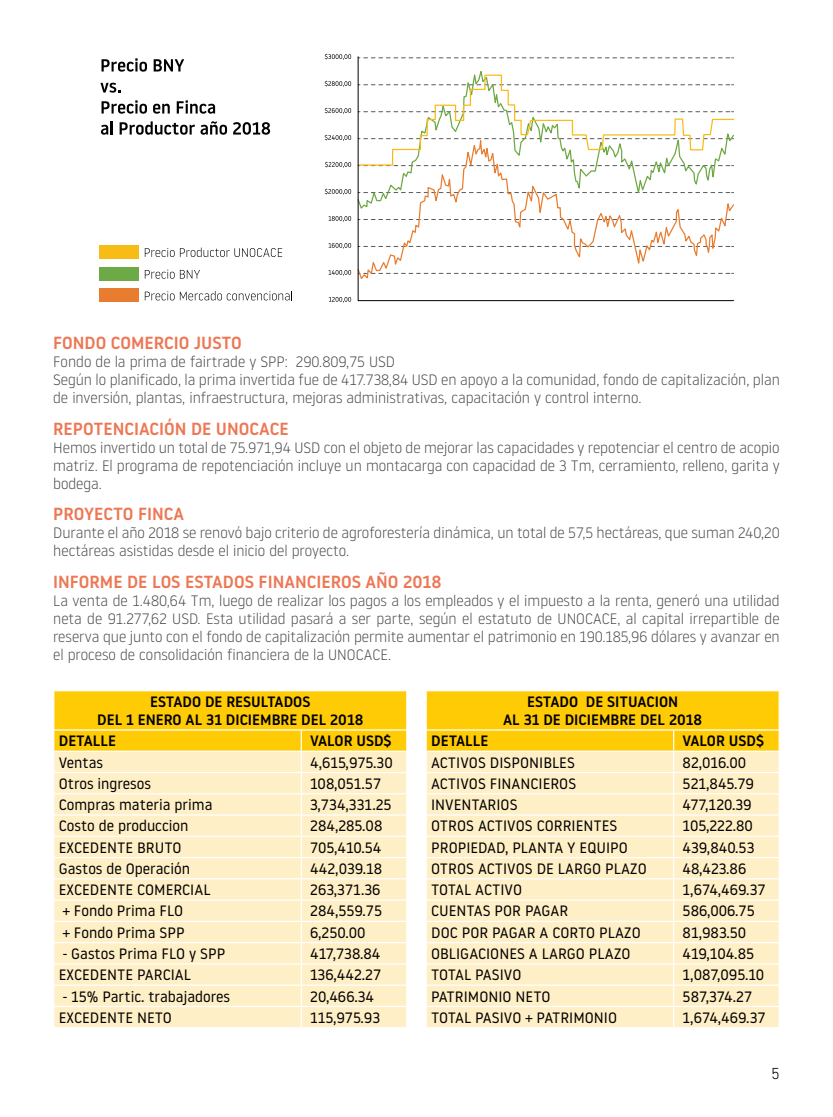
<style>
.page{position:relative;width:833px;height:1117px;background:#fff}
.page>*{position:absolute;margin:0;border:0;box-sizing:border-box;transform-origin:0 0}
.t1{font:500 17.5px "Noway";color:#ed7754}
.t2{font:300 16.25px "DIN Next LT Pro";color:#000}
.t3{font:300 15px/18px "Noway";color:#414042}
.t4{font:15px "Noway";color:#000}
.t5{font:500 15px/18px "Noway";color:#000;text-align:center}
</style>
<div class="page">
<svg style="left:53px;top:690px;width:354px;height:336px;background:#ffe9a8"></svg>
<svg style="left:426px;top:690px;width:353px;height:336px;background:#ffe9a8"></svg>
<hr style="left:778px;top:1006px;width:2px;height:20px;background:#fff">
<svg style="left:101px;top:58px;width:46px;height:14px"></svg>
<svg style="left:154px;top:59px;width:30px;height:12px"></svg>
<svg style="left:100px;top:83px;width:20px;height:10px"></svg>
<svg style="left:101px;top:100px;width:46px;height:14px"></svg>
<svg style="left:153px;top:104px;width:17px;height:10px"></svg>
<svg style="left:177px;top:100px;width:38px;height:14px"></svg>
<svg style="left:101px;top:121px;width:12px;height:14px"></svg>
<svg style="left:120px;top:121px;width:107px;height:14px"></svg>
<svg style="left:233px;top:122px;width:37px;height:13px"></svg>
<svg style="left:329px;top:297px;width:22px;height:6px"></svg>
<svg style="left:328px;top:270px;width:23px;height:6px"></svg>
<svg style="left:328px;top:243px;width:23px;height:6px"></svg>
<svg style="left:328px;top:216px;width:23px;height:6px"></svg>
<svg style="left:325px;top:189px;width:26px;height:6px"></svg>
<svg style="left:325px;top:162px;width:26px;height:6px"></svg>
<svg style="left:325px;top:135px;width:26px;height:6px"></svg>
<svg style="left:325px;top:108px;width:26px;height:6px"></svg>
<svg style="left:325px;top:81px;width:26px;height:6px"></svg>
<svg style="left:325px;top:54px;width:26px;height:6px"></svg>
<svg style="left:357px;top:56px;width:377px;height:245px"></svg>
<div style="left:99px;top:245px;width:39px;height:13px;background:#f8bc16"></div>
<div style="left:99px;top:267px;width:39px;height:13px;background:#6da944"></div>
<div style="left:99px;top:288px;width:39px;height:14px;background:#e97d2f"></div>
<svg style="left:145px;top:247px;width:137px;height:10px"></svg>
<svg style="left:145px;top:269px;width:55px;height:10px"></svg>
<svg style="left:145px;top:291px;width:147px;height:9px"></svg>
<p class="t1" style="left:53px;top:330px;width:190px">FONDO COMERCIO JUSTO</p>
<p class="t3" style="left:53px;top:351px;width:728px">Fondo de la prima de fairtrade y SPP: 290.809,75 USD<br>Según lo planificado, la prima invertida fue de 417.738,84 USD en apoyo a la comunidad, fondo de capitalización, plan de inversión, plantas, infraestructura, mejoras administrativas, capacitación y control interno.</p>
<p class="t1" style="left:53px;top:416px;width:237px">REPOTENCIACIÓN DE UNOCACE</p>
<p class="t3" style="left:53px;top:437px;width:728px;text-align:justify">Hemos invertido un total de 75.971,94 USD con el objeto de mejorar las capacidades y repotenciar el centro de acopio matriz. El programa de repotenciación incluye un montacarga con capacidad de 3 Tm, cerramiento, relleno, garita y bodega.</p>
<p class="t1" style="left:53px;top:502px;width:132px">PROYECTO FINCA</p>
<p class="t3" style="left:53px;top:523px;width:728px">Durante el año 2018 se renovó bajo criterio de agroforestería dinámica, un total de 57,5 hectáreas, que suman 240,20 hectáreas asistidas desde el inicio del proyecto.</p>
<p class="t1" style="left:53px;top:570px;width:390px">INFORME DE LOS ESTADOS FINANCIEROS AÑO 2018</p>
<p class="t3" style="left:53px;top:591px;width:728px;text-align:justify">La venta de 1.480,64 Tm, luego de realizar los pagos a los empleados y el impuesto a la renta, generó una utilidad neta de 91.277,62 USD. Esta utilidad pasará a ser parte, según el estatuto de UNOCACE, al capital irrepartible de reserva que junto con el fondo de capitalización permite aumentar el patrimonio en 190.185,96 dólares y avanzar en el proceso de consolidación financiera de la UNOCACE.</p>
<p class="t5" style="left:97px;top:692px;width:268px">ESTADO DE RESULTADOS<br>DEL 1 ENERO AL 31 DICIEMBRE DEL 2018</p>
<p class="t5" style="left:59px;top:731px;width:59px">DETALLE</p>
<p class="t5" style="left:310px;top:731px;width:83px">VALOR USD$</p>
<p class="t4" style="left:59px;top:752px;width:46px">Ventas</p>
<p class="t4" style="left:310px;top:752px;width:84px">4,615,975.30</p>
<p class="t4" style="left:59px;top:773px;width:94px">Otros ingresos</p>
<p class="t4" style="left:310px;top:773px;width:72px">108,051.57</p>
<p class="t4" style="left:59px;top:794px;width:155px">Compras materia prima</p>
<p class="t4" style="left:310px;top:794px;width:83px">3,734,331.25</p>
<p class="t4" style="left:59px;top:815px;width:131px">Costo de produccion</p>
<p class="t4" style="left:310px;top:815px;width:74px">284,285.08</p>
<p class="t4" style="left:59px;top:837px;width:124px">EXCEDENTE BRUTO</p>
<p class="t4" style="left:310px;top:837px;width:73px">705,410.54</p>
<p class="t4" style="left:59px;top:858px;width:133px">Gastos de Operación</p>
<p class="t4" style="left:310px;top:858px;width:73px">442,039.18</p>
<p class="t4" style="left:59px;top:879px;width:153px">EXCEDENTE COMERCIAL</p>
<p class="t4" style="left:310px;top:879px;width:72px">263,371.36</p>
<p class="t4" style="left:63px;top:900px;width:122px">+ Fondo Prima FLO</p>
<p class="t4" style="left:310px;top:900px;width:73px">284,559.75</p>
<p class="t4" style="left:63px;top:922px;width:123px">+ Fondo Prima SPP</p>
<p class="t4" style="left:310px;top:922px;width:57px">6,250.00</p>
<p class="t4" style="left:63px;top:943px;width:164px">- Gastos Prima FLO y SPP</p>
<p class="t4" style="left:310px;top:943px;width:72px">417,738.84</p>
<p class="t4" style="left:59px;top:964px;width:134px">EXCEDENTE PARCIAL</p>
<p class="t4" style="left:310px;top:964px;width:73px">136,442.27</p>
<p class="t4" style="left:63px;top:985px;width:169px">- 15% Partic. trabajadores</p>
<p class="t4" style="left:310px;top:985px;width:65px">20,466.34</p>
<p class="t4" style="left:59px;top:1007px;width:115px">EXCEDENTE NETO</p>
<p class="t4" style="left:310px;top:1007px;width:72px">115,975.93</p>
<p class="t5" style="left:503px;top:692px;width:201px">ESTADO DE SITUACION<br>AL 31 DE DICIEMBRE DEL 2018</p>
<p class="t5" style="left:431px;top:731px;width:59px">DETALLE</p>
<p class="t5" style="left:682px;top:731px;width:83px">VALOR USD$</p>
<p class="t4" style="left:431px;top:752px;width:145px">ACTIVOS DISPONIBLES</p>
<p class="t4" style="left:682px;top:752px;width:65px">82,016.00</p>
<p class="t4" style="left:431px;top:773px;width:147px">ACTIVOS FINANCIEROS</p>
<p class="t4" style="left:682px;top:773px;width:73px">521,845.79</p>
<p class="t4" style="left:431px;top:794px;width:88px">INVENTARIOS</p>
<p class="t4" style="left:682px;top:794px;width:71px">477,120.39</p>
<p class="t4" style="left:431px;top:815px;width:188px">OTROS ACTIVOS CORRIENTES</p>
<p class="t4" style="left:682px;top:815px;width:72px">105,222.80</p>
<p class="t4" style="left:431px;top:837px;width:198px">PROPIEDAD, PLANTA Y EQUIPO</p>
<p class="t4" style="left:682px;top:837px;width:73px">439,840.53</p>
<p class="t4" style="left:431px;top:858px;width:217px">OTROS ACTIVOS DE LARGO PLAZO</p>
<p class="t4" style="left:682px;top:858px;width:65px">48,423.86</p>
<p class="t4" style="left:431px;top:879px;width:92px">TOTAL ACTIVO</p>
<p class="t4" style="left:682px;top:879px;width:85px">1,674,469.37</p>
<p class="t4" style="left:431px;top:900px;width:139px">CUENTAS POR PAGAR</p>
<p class="t4" style="left:682px;top:900px;width:74px">586,006.75</p>
<p class="t4" style="left:431px;top:922px;width:211px">DOC POR PAGAR A CORTO PLAZO</p>
<p class="t4" style="left:682px;top:922px;width:65px">81,983.50</p>
<p class="t4" style="left:431px;top:943px;width:201px">OBLIGACIONES A LARGO PLAZO</p>
<p class="t4" style="left:682px;top:943px;width:73px">419,104.85</p>
<p class="t4" style="left:431px;top:964px;width:92px">TOTAL PASIVO</p>
<p class="t4" style="left:682px;top:964px;width:83px">1,087,095.10</p>
<p class="t4" style="left:431px;top:985px;width:121px">PATRIMONIO NETO</p>
<p class="t4" style="left:682px;top:985px;width:71px">587,374.27</p>
<p class="t4" style="left:431px;top:1007px;width:187px">TOTAL PASIVO + PATRIMONIO</p>
<p class="t4" style="left:682px;top:1007px;width:85px">1,674,469.37</p>
<p class="t2" style="left:771px;top:1063px;width:10px">5</p>
</div>
